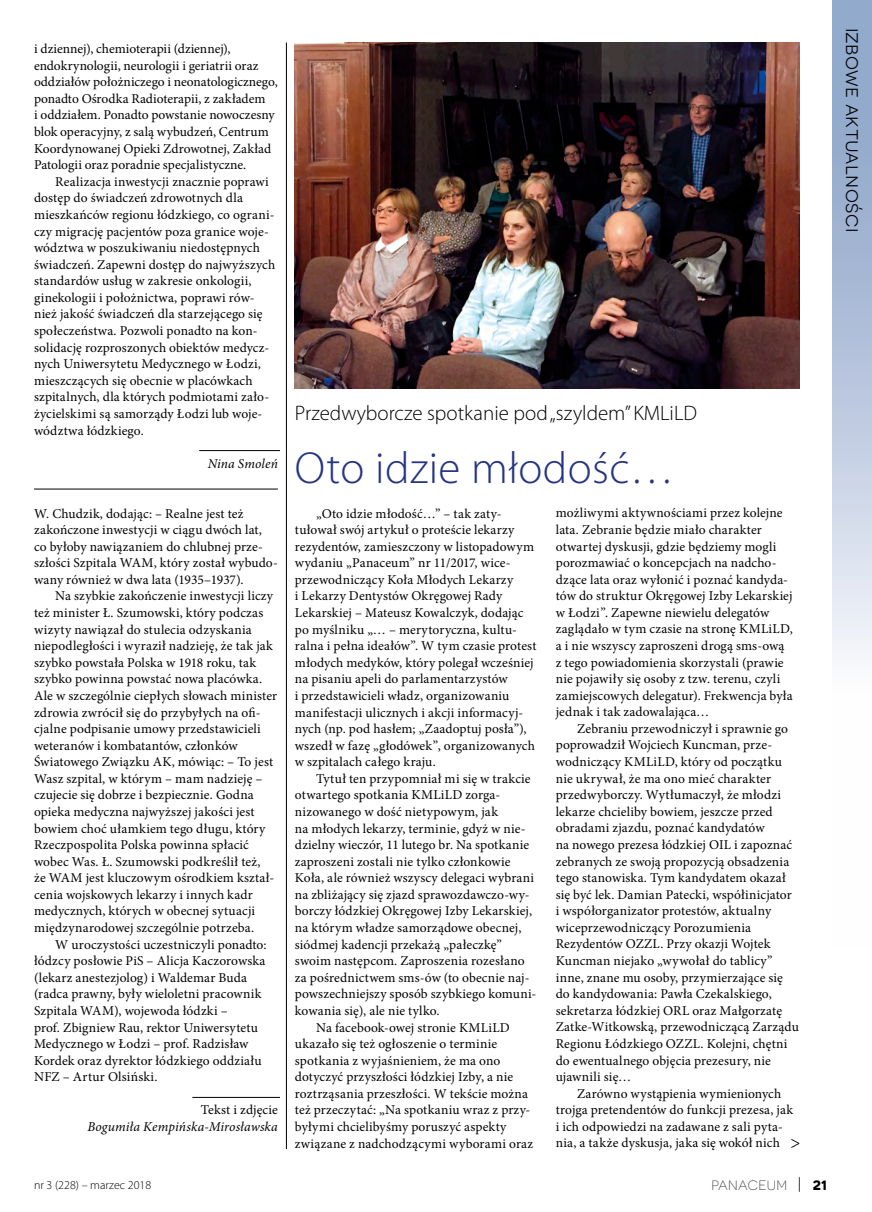
<style>
.page{position:relative;width:872px;height:1212px;background:#fff}
.page>*{position:absolute;margin:0;border:0;box-sizing:border-box;transform-origin:0 0}
.P_Tytuł_średni_30{font:300 45px "Myriad Pro";letter-spacing:.01em;color:#263582}
.P_Nadtytuł{font:300 21px "Myriad Pro";color:#000}
.t1{font:21px "Novecentosanswide";letter-spacing:.01em;color:#000}
.t2{font:18px "Minion Pro";color:#000}
.P_Tekst{font:13.5px/16.6px "Minion Pro";letter-spacing:.01em;color:#000}
.P_Podpis_autora{font:italic 13.5px/16.6px "Minion Pro";letter-spacing:.005em;color:#000;text-align:right}
.t3{font:300 13.5px "Novecentosanswide";letter-spacing:.025em;color:#2c2d2e}
.t4{font:700 13.5px "Novecentosanswide";color:#000}
.t5{font:300 12px "Myriad Pro";color:#000}
.s1{font-style:normal}
</style>
<div class="page">
<hr style="left:192px;top:1097px;width:88px;height:1px;background:#000">
<hr style="left:199px;top:450px;width:81px;height:1px;background:#000">
<hr style="left:34px;top:489px;width:244px;height:1px;background:#000">
<hr style="left:286px;top:43px;width:1px;height:1106px;background:#000">
<img style="left:295px;top:43px;width:504px;height:345px">
<svg style="left:799px;top:1177px;width:1px;height:15px"></svg>
<svg style="left:832px;top:0;width:40px;height:655px;background:#b4c3db"></svg>
<p class="P_Tekst" style="left:34px;top:41px;width:245px">i dziennej), chemioterapii (dziennej), endokrynologii, neurologii i geriatrii oraz oddziałów położniczego i neonatologicznego, ponadto Ośrodka Radioterapii, z zakładem<br>i oddziałem. Ponadto powstanie nowoczesny blok operacyjny, z salą wybudzeń, Centrum Koordynowanej Opieki Zdrowotnej, Zakład Patologii oraz poradnie specjalistyczne.</p>
<p class="P_Tekst" style="left:34px;top:173px;width:243px;text-indent:21px">Realizacja inwestycji znacznie poprawi dostęp do świadczeń zdrowotnych dla mieszkańców regionu łódzkiego, co ograni&shy;czy migrację pacjentów poza granice woje&shy;wództwa w poszukiwaniu niedostępnych świadczeń. Zapewni dostęp do najwyższych standardów usług w zakresie onkologii, ginekologii i położnictwa, poprawi rów&shy;nież jakość świadczeń dla starzejącego się społeczeństwa. Pozwoli ponadto na kon&shy;solidację rozproszonych obiektów medycz&shy;nych Uniwersytetu Medycznego w Łodzi, mieszczących się obecnie w placówkach szpitalnych, dla których podmiotami zało&shy;życielskimi są samorządy Łodzi lub woje&shy;wództwa łódzkiego.</p>
<p class="P_Podpis_autora" style="left:208px;top:455px;width:72px">Nina Smoleń</p>
<p class="P_Tekst" style="left:34px;top:505px;width:245px">W. Chudzik, dodając: – Realne jest też zakończone inwestycji w ciągu dwóch lat, co byłoby nawiązaniem do chlubnej prze&shy;szłości Szpitala WAM, który został wybudo&shy;wany również w dwa lata (1935–1937).</p>
<p class="P_Tekst" style="left:34px;top:588px;width:245px;text-indent:21px">Na szybkie zakończenie inwestycji liczy też minister Ł. Szumowski, który podczas wizyty nawiązał do stulecia odzyskania niepodległości i wyraził nadzieję, że tak jak szybko powstała Polska w 1918 roku, tak szybko powinna powstać nowa placówka.<br>Ale w szczególnie ciepłych słowach minister zdrowia zwrócił się do przybyłych na ofi&shy;cjalne podpisanie umowy przedstawicieli weteranów i kombatantów, członków Światowego Związku AK, mówiąc: – To jest Wasz szpital, w którym – mam nadzieję – czujecie się dobrze i bezpiecznie. Godna opieka medyczna najwyższej jakości jest bowiem choć ułamkiem tego długu, który Rzeczpospolita Polska powinna spłacić wobec Was. Ł. Szumowski podkreślił też,<br>że WAM jest kluczowym ośrodkiem kształ&shy;cenia wojskowych lekarzy i innych kadr medycznych, których w obecnej sytuacji międzynarodowej szczególnie potrzeba.</p>
<p class="P_Tekst" style="left:34px;top:936px;width:234px;text-indent:21px">W uroczystości uczestniczyli ponadto: łódzcy posłowie PiS – Alicja Kaczorowska (lekarz anestezjolog) i Waldemar Buda (radca prawny, były wieloletni pracownik Szpitala WAM), wojewoda łódzki –<br>prof. Zbigniew Rau, rektor Uniwersytetu Medycznego w Łodzi – prof. Radzisław Kordek oraz dyrektor łódzkiego oddziału NFZ – Artur Olsiński.</p>
<p class="P_Podpis_autora" style="left:87px;top:1102px;width:192px"><span class="s1">Tekst i zdjęcie<br></span>Bogumiła Kempińska-Mirosławska</p>
<p class="P_Nadtytuł" style="left:295px;top:401px;width:403px">Przedwyborcze spotkanie pod „szyldem” KMLiLD</p>
<p class="P_Tytuł_średni_30" style="left:295px;top:441px;width:381px">Oto idzie młodość…</p>
<p class="P_Tekst" style="left:295px;top:505px;width:243px;text-indent:21px">„Oto idzie młodość…” – tak zaty&shy;tułował swój artykuł o proteście lekarzy rezydentów, zamieszczony w listopadowym wydaniu „Panaceum” nr 11/2017, wice&shy;przewodniczący Koła Młodych Lekarzy<br>i Lekarzy Dentystów Okręgowej Rady Lekarskiej – Mateusz Kowalczyk, dodając po myślniku „… – merytoryczna, kultu&shy;ralna i pełna ideałów”. W tym czasie protest młodych medyków, który polegał wcześniej na pisaniu apeli do parlamentarzystów<br>i przedstawicieli władz, organizowaniu manifestacji ulicznych i akcji informacyj&shy;nych (np. pod hasłem; „Zaadoptuj posła”), wszedł w fazę „głodówek”, organizowanych w szpitalach całego kraju.</p>
<p class="P_Tekst" style="left:295px;top:770px;width:243px;text-indent:21px">Tytuł ten przypomniał mi się w trakcie otwartego spotkania KMLiLD zorga&shy;nizowanego w dość nietypowym, jak<br>na młodych lekarzy, terminie, gdyż w nie&shy;dzielny wieczór, 11 lutego br. Na spotkanie zaproszeni zostali nie tylko członkowie Koła, ale również wszyscy delegaci wybrani na zbliżający się zjazd sprawozdawczo-wy&shy;borczy łódzkiej Okręgowej Izby Lekarskiej, na którym władze samorządowe obecnej, siódmej kadencji przekażą „pałeczkę” swoim następcom. Zaproszenia rozesłano za pośrednictwem sms-ów (to obecnie naj&shy;powszechniejszy sposób szybkiego komuni&shy;kowania się), ale nie tylko.</p>
<p class="P_Tekst" style="left:295px;top:1019px;width:240px;text-indent:21px">Na facebook-owej stronie KMLiLD ukazało się też ogłoszenie o terminie spotkania z wyjaśnieniem, że ma ono dotyczyć przyszłości łódzkiej Izby, a nie roztrząsania przeszłości. W tekście można też przeczytać: „Na spotkaniu wraz z przy&shy;byłymi chcielibyśmy poruszyć aspekty związane z nadchodzącymi wyborami oraz</p>
<p class="P_Tekst" style="left:556px;top:505px;width:238px">możliwymi aktywnościami przez kolejne lata. Zebranie będzie miało charakter otwartej dyskusji, gdzie będziemy mogli porozmawiać o koncepcjach na nadcho&shy;dzące lata oraz wyłonić i poznać kandyda&shy;tów do struktur Okręgowej Izby Lekarskiej w Łodzi”. Zapewne niewielu delegatów zaglądało w tym czasie na stronę KMLiLD, a i nie wszyscy zaproszeni drogą sms-ową z tego powiadomienia skorzystali (prawie nie pojawiły się osoby z tzw. terenu, czyli zamiejscowych delegatur). Frekwencja była jednak i tak zadowalająca…</p>
<p class="P_Tekst" style="left:556px;top:720px;width:244px;text-indent:21px">Zebraniu przewodniczył i sprawnie go poprowadził Wojciech Kuncman, prze&shy;wodniczący KMLiLD, który od początku nie ukrywał, że ma ono mieć charakter przedwyborczy. Wytłumaczył, że młodzi lekarze chcieliby bowiem, jeszcze przed obradami zjazdu, poznać kandydatów<br>na nowego prezesa łódzkiej OIL i zapoznać zebranych ze swoją propozycją obsadzenia tego stanowiska. Tym kandydatem okazał się być lek. Damian Patecki, współinicjator<br>i współorganizator protestów, aktualny wiceprzewodniczący Porozumienia Rezydentów OZZL. Przy okazji Wojtek Kuncman niejako „wywołał do tablicy” inne, znane mu osoby, przymierzające się do kandydowania: Pawła Czekalskiego, sekretarza łódzkiej ORL oraz Małgorzatę Zatke-Witkowską, przewodniczącą Zarządu Regionu Łódzkiego OZZL. Kolejni, chętni do ewentualnego objęcia prezesury, nie ujawnili się…</p>
<p class="P_Tekst" style="left:556px;top:1085px;width:239px;text-indent:21px">Zarówno wystąpienia wymienionych trojga pretendentów do funkcji prezesa, jak i ich odpowiedzi na zadawane z sali pyta&shy;nia, a także dyskusja, jaka się wokół nich</p>
<p class="t2" style="left:790px;top:1130px;width:11px">&gt;</p>
<p class="t5" style="left:34px;top:1178px;width:119px">nr 3 (228) – marzec 2018</p>
<p class="t3" style="left:711px;top:1177px;width:77px">PANACEUM</p>
<p class="t4" style="left:812px;top:1177px;width:16px">21</p>
<h2 class="t1" style="left:865px;top:28px;width:206px;rotate:90deg">izbowe aktualności</h2>
</div>
